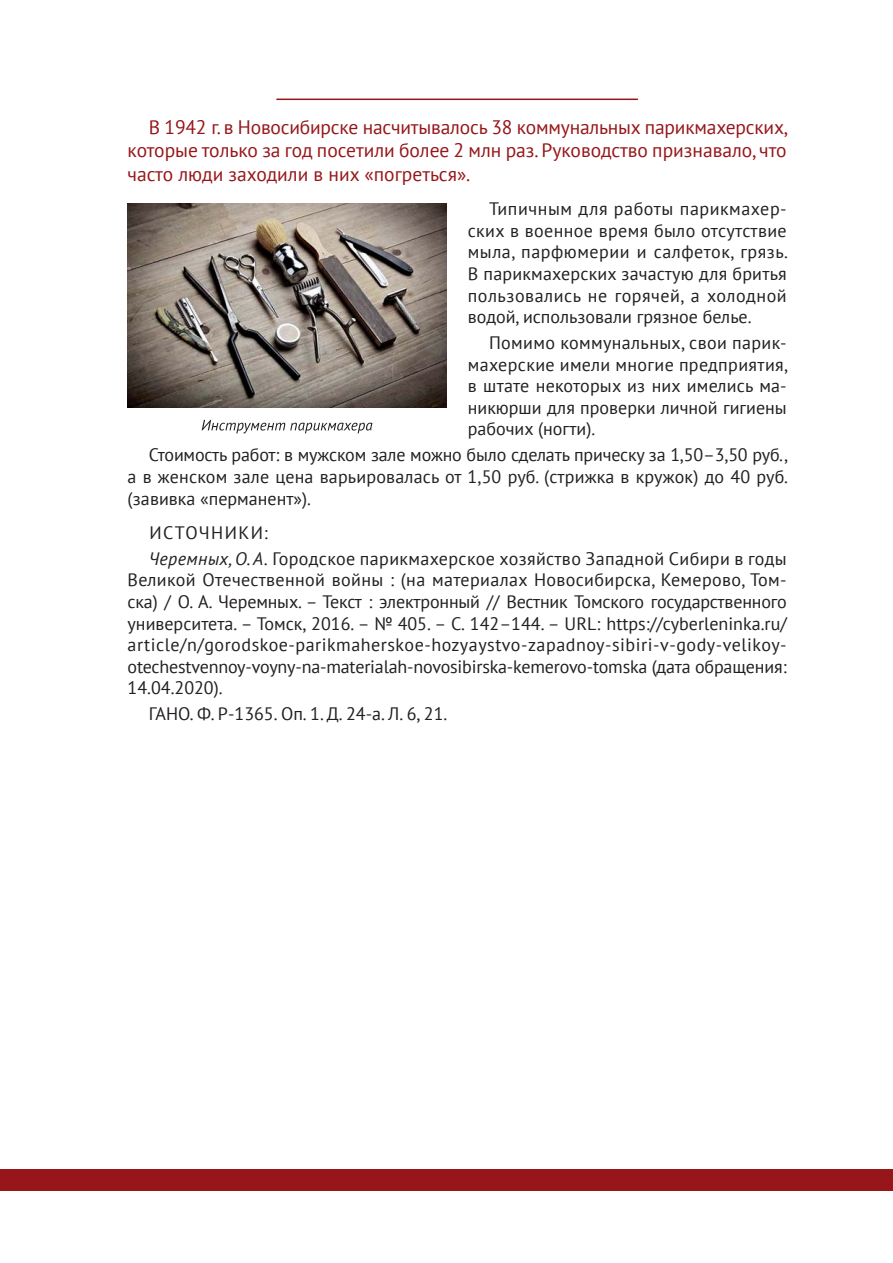
<style>
.page{position:relative;width:893px;height:1263px;background:#fff}
.page>*{position:absolute;margin:0;border:0;box-sizing:border-box;transform-origin:0 0}
.t1{font:19.5px/23.4px "PT Sans";color:#961619;text-align:justify}
.t2{font:18px/21.6px "PT Sans";color:#231f20;text-align:justify}
.t3{font:18px/25.8px "PT Sans";letter-spacing:.02em;color:#231f20}
.s1{font-style:italic}
</style>
<div class="page">
<hr style="left:276px;top:99px;width:362px;height:1px;background:#961619">
<img style="left:128px;top:203px;width:318px;height:204px">
<svg style="left:202px;top:420px;width:170px;height:13px"></svg>
<div style="left:0;top:1169px;width:893px;height:22px;background:#961619"></div>
<p class="t1" style="left:128px;top:115px;width:662px;text-indent:21px">В 1942 г. в Новосибирске насчитывалось 38 коммунальных парикмахерских, которые только за год посетили более 2 млн раз. Руководство признавало, что часто люди заходили в них «погреться».</p>
<p class="t2" style="left:468px;top:198px;width:322px;text-indent:21px">Типичным для работы парикмахер&shy;ских в военное время было отсутствие мыла, парфюмерии и салфеток, грязь.<br>В парикмахерских зачастую для бритья пользовались не горячей, а холодной водой, использовали грязное белье.</p>
<p class="t2" style="left:468px;top:332px;width:322px;text-indent:21px">Помимо коммунальных, свои парик&shy;махерские имели многие предприятия, в штате некоторых из них имелись ма&shy;никюрши для проверки личной гигиены рабочих (ногти).</p>
<p class="t2" style="left:128px;top:444px;width:662px;text-indent:21px">Стоимость работ: в мужском зале можно было сделать прическу за 1,50–3,50 руб., а в женском зале цена варьировалась от 1,50 руб. (стрижка в кружок) до 40 руб. (завивка «перманент»).</p>
<p class="t3" style="left:149px;top:519px;width:639px">ИСТОЧНИКИ:<br><span class="s1">Черемных, О. А.</span> Городское парикмахерское хозяйство Западной Сибири в годы</p>
<p class="t2" style="left:128px;top:569px;width:661px">Великой Отечественной войны : (на материалах Новосибирска, Кемерово, Том&shy;ска) / О. А. Черемных. – Текст : электронный // Вестник Томского государственного университета. – Томск, 2016. – № 405. – С. 142–144. – URL: https://cyberleninka.ru/ article/n/gorodskoe-parikmaherskoe-hozyaystvo-zapadnoy-sibiri-v-gody-velikoy&shy;otechestvennoy-voyny-na-materialah-novosibirska-kemerovo-tomska (дата обращения:<br>14.04.2020).</p>
<p class="t2" style="left:149px;top:703px;width:300px">ГАНО. Ф. Р-1365. Оп. 1. Д. 24-а. Л. 6, 21.</p>
</div>
